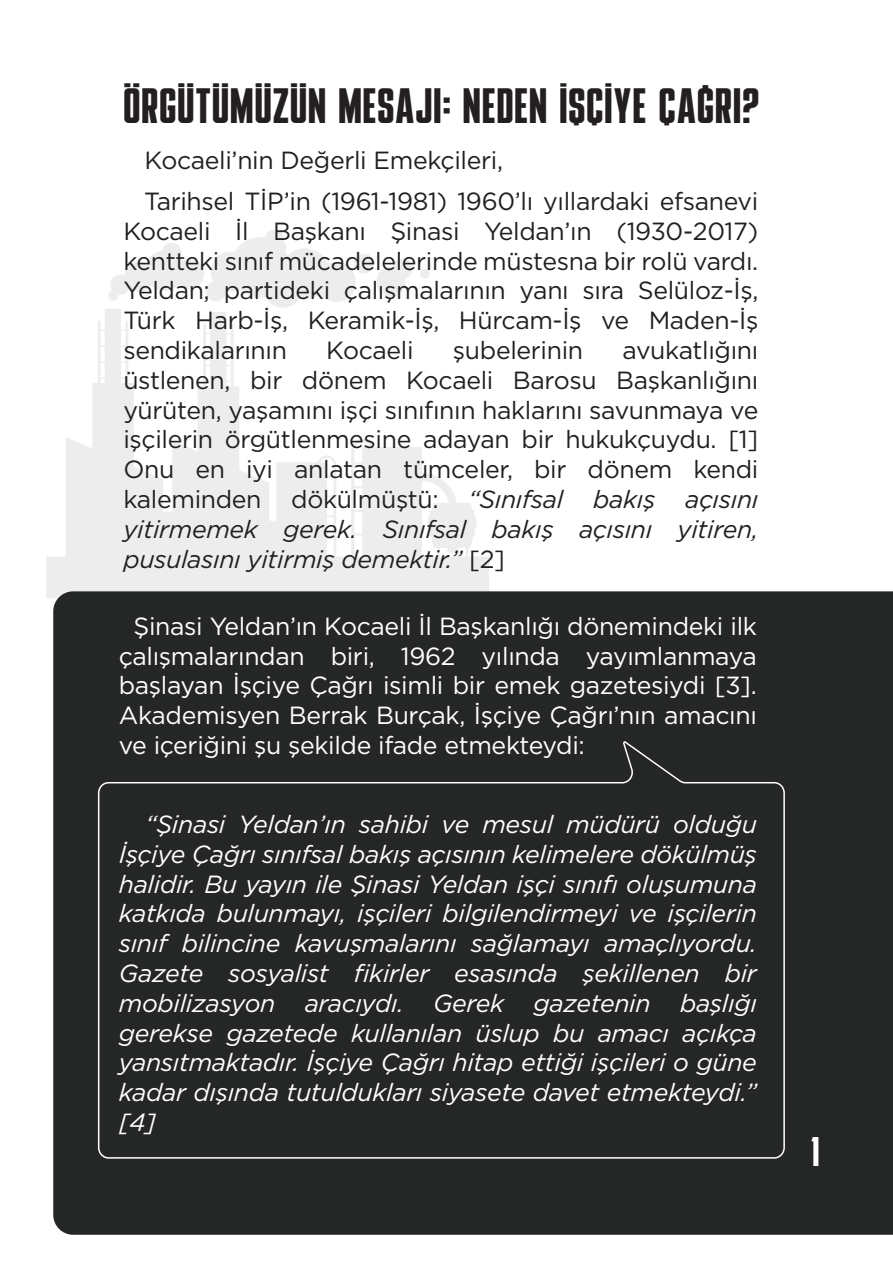
<style>
.page{position:relative;width:893px;height:1263px;background:#fff}
.page>*{position:absolute;margin:0;border:0;box-sizing:border-box;transform-origin:0 0}
.t1{font:ultra-condensed 49.65px "Commission";letter-spacing:.025em;color:#231f20}
.t2{font:ultra-condensed 41.4px "Commission";color:#fff}
.t3{font:24.75px/29.8px "Gotham";letter-spacing:-.015em;color:#231f20;text-align:justify}
.t4{font:italic 24.75px/29.8px "Gotham";letter-spacing:-.015em;color:#fff;text-align:justify}
.t5{font:24.75px/29.8px "Gotham";letter-spacing:-.015em;color:#fff;text-align:justify}
.s1{font-style:italic}
</style>
<div class="page">
<svg style="left:46px;top:309px;width:443px;height:289px"></svg>
<svg style="left:108px;top:230px;width:322px;height:78px"></svg>
<div style="left:53px;top:591px;width:840px;height:644px;background:#252626"></div>
<div style="left:97px;top:740px;width:689px;height:419px;background:#252626"></div>
<h1 class="t1" style="left:123px;top:78px;width:637px">ÖRGÜTÜMÜZÜN MESAJI: NEDEN İŞÇİYE ÇAĞRI?</h1>
<p class="t3" style="left:144px;top:139px;width:616px;line-height:41.4px">Kocaeli’nin Değerli Emekçileri,<br>Tarihsel TİP’in (1961-1981) 1960’lı yıllardaki efsanevi</p>
<p class="t3" style="left:123px;top:216px;width:637px">Kocaeli İl Başkanı Şinasi Yeldan’ın (1930-2017) kentteki sınıf mücadelelerinde müstesna bir rolü vardı.<br>Yeldan; partideki çalışmalarının yanı sıra Selüloz-İş, Türk Harb-İş, Keramik-İş, Hürcam-İş ve Maden-İş sendikalarının</p>
<p class="t3" style="left:123px;top:335px;width:637px;text-indent:499px">avukatlığını üstlenen, bir dönem Kocaeli Barosu Başkanlığını yürüten, yaşamını işçi sınıfının haklarını savunmaya ve işçilerin örgütlenmesine adayan bir hukukçuydu. [1] Onu en iyi anlatan tümceler, bir dönem kendi kaleminden dökülmüştü: <span class="s1">“Sınıfsal bakış açısını yitirmemek gerek. Sınıfsal bakış açısını yitiren, pusulasını yitirmiş demektir.”</span> [2]</p>
<p class="t3" style="left:326px;top:335px;width:89px">Kocaeli</p>
<p class="t3" style="left:453px;top:335px;width:132px">şubelerinin</p>
<p class="t5" style="left:119px;top:611px;width:640px;text-indent:15px">Şinasi Yeldan’ın Kocaeli İl Başkanlığı dönemindeki ilk çalışmalarından biri, 1962 yılında yayımlanmaya başlayan İşçiye Çağrı isimli bir emek gazetesiydi [3].<br>Akademisyen Berrak Burçak, İşçiye Çağrı’nın amacını ve içeriğini şu şekilde ifade etmekteydi:</p>
<p class="t4" style="left:119px;top:809px;width:640px;text-indent:27px">“Şinasi Yeldan’ın sahibi ve mesul müdürü olduğu İşçiye Çağrı sınıfsal bakış açısının kelimelere dökülmüş halidir. Bu yayın ile Şinasi Yeldan işçi sınıfı oluşumuna katkıda bulunmayı, işçileri bilgilendirmeyi ve işçilerin sınıf bilincine kavuşmalarını sağlamayı amaçlıyordu.<br>Gazete sosyalist fikirler esasında şekillenen bir mobilizasyon aracıydı. Gerek gazetenin başlığı gerekse gazetede kullanılan üslup bu amacı açıkça yansıtmaktadır. İşçiye Çağrı hitap ettiği işçileri o güne kadar dışında tutuldukları siyasete davet etmekteydi.” [4]</p>
<h2 class="t2" style="left:811px;top:1128px;width:10px">1</h2>
</div>
